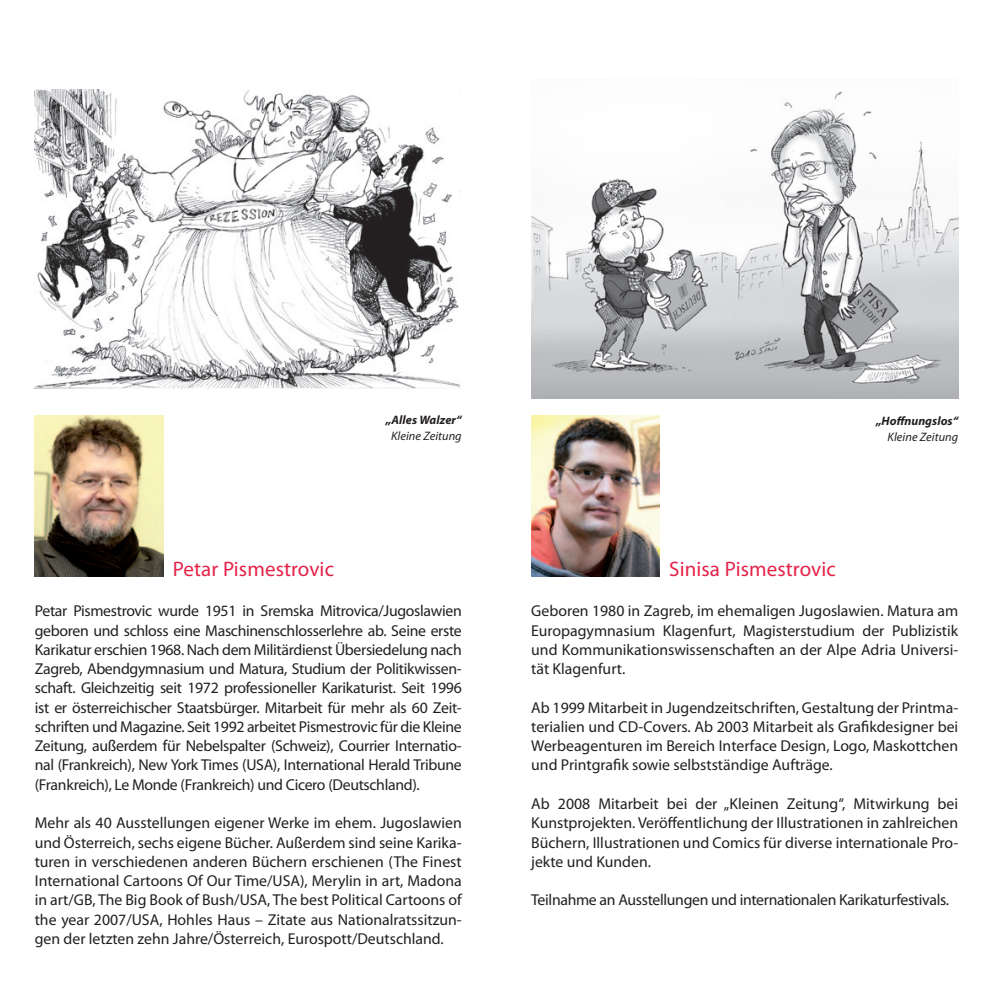
<style>
.page{position:relative;width:993px;height:1008px;background:#fff}
.page>*{position:absolute;margin:0;border:0;box-sizing:border-box;transform-origin:0 0}
.t1{font:21px "Myriad Pro";letter-spacing:.005em;color:#e5234a}
.t2{font:15.75px/19.2px "Myriad Pro";color:#231f20;text-align:justify}
.t3{font:15.75px "Myriad Pro";letter-spacing:-.02em;color:#231f20}
.t4{font:italic 700 12.25px "Myriad Pro";letter-spacing:.005em;color:#231f20}
.t5{font:italic 12.25px "Myriad Pro";letter-spacing:.005em;color:#231f20}
</style>
<div class="page">
<img style="left:35px;top:89px;width:426px;height:299px">
<img style="left:531px;top:91px;width:426px;height:308px">
<img style="left:35px;top:415px;width:128px;height:160px">
<img style="left:531px;top:415px;width:128px;height:160px">
<p class="t4" style="left:386px;top:412px;width:77px">„Alles Walzer“</p>
<p class="t5" style="left:391px;top:428px;width:72px">Kleine Zeitung</p>
<p class="t4" style="left:875px;top:412px;width:84px">„Hoffnungslos“</p>
<p class="t5" style="left:887px;top:428px;width:72px">Kleine Zeitung</p>
<h1 class="t1" style="left:173px;top:555px;width:163px">Petar Pismestrovic</h1>
<h1 class="t1" style="left:669px;top:555px;width:168px">Sinisa Pismestrovic</h1>
<p class="t2" style="left:531px;top:601px;width:428px">Geboren 1980 in Zagreb, im ehemaligen Jugoslawien. Matura am Europagymnasium Klagenfurt, Magisterstudium der Publizistik und Kommunikationswissenschaften an der Alpe Adria Universi&shy;tät Klagenfurt.</p>
<p class="t2" style="left:531px;top:697px;width:428px">Ab 1999 Mitarbeit in Jugendzeitschriften, Gestaltung der Printma&shy;terialien und CD-Covers. Ab 2003 Mitarbeit als Grafikdesigner bei Werbeagenturen im Bereich Interface Design, Logo, Maskottchen und Printgrafik sowie selbstständige Aufträge.</p>
<p class="t2" style="left:531px;top:793px;width:428px">Ab 2008 Mitarbeit bei der „Kleinen Zeitung“, Mitwirkung bei Kunstprojekten. Veröffentlichung der Illustrationen in zahlreichen Büchern, Illustrationen und Comics für diverse internationale Pro&shy;jekte und Kunden.</p>
<p class="t3" style="left:531px;top:889px;width:419px">Teilnahme an Ausstellungen und internationalen Karikaturfestivals.</p>
<p class="t2" style="left:35px;top:601px;width:428px">Petar Pismestrovic wurde 1951 in Sremska Mitrovica/Jugoslawien geboren und schloss eine Maschinenschlosserlehre ab. Seine erste Karikatur erschien 1968. Nach dem Militärdienst Übersiedelung nach Zagreb, Abendgymnasium und Matura, Studium der Politikwissen&shy;schaft. Gleichzeitig seit 1972 professioneller Karikaturist. Seit 1996 ist er österreichischer Staatsbürger. Mitarbeit für mehr als 60 Zeit&shy;schriften und Magazine. Seit 1992 arbeitet Pismestrovic für die Kleine Zeitung, außerdem für Nebelspalter (Schweiz), Courrier Internatio&shy;nal (Frankreich), New York Times (USA), International Herald Tribune (Frankreich), Le Monde (Frankreich) und Cicero (Deutschland).</p>
<p class="t2" style="left:35px;top:812px;width:428px">Mehr als 40 Ausstellungen eigener Werke im ehem. Jugoslawien und Österreich, sechs eigene Bücher. Außerdem sind seine Karika&shy;turen in verschiedenen anderen Büchern erschienen (The Finest International Cartoons Of Our Time/USA), Merylin in art, Madona in art/GB, The Big Book of Bush/USA, The best Political Cartoons of the year 2007/USA, Hohles Haus – Zitate aus Nationalratssitzun&shy;gen der letzten zehn Jahre/Österreich, Eurospott/Deutschland.</p>
</div>
